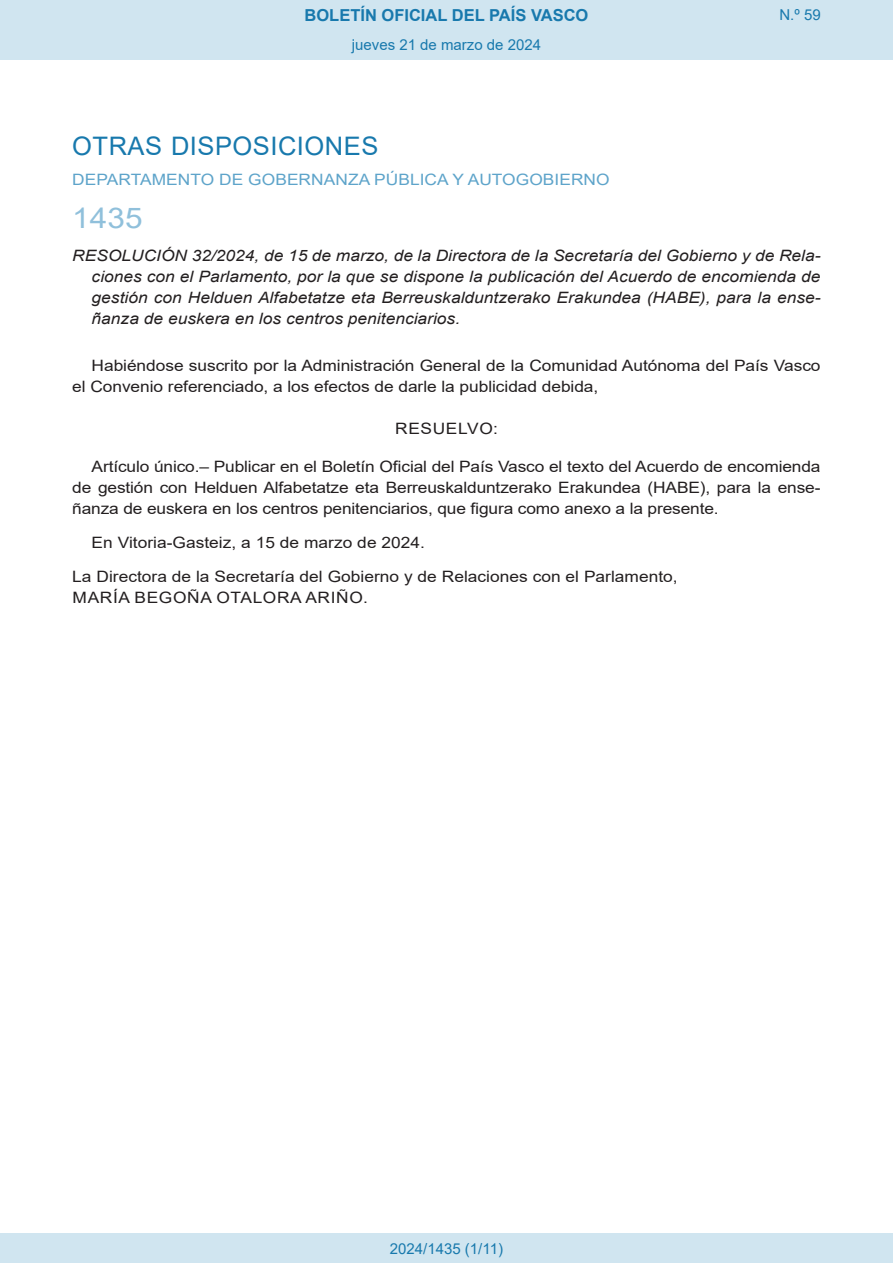
<style>
.page{position:relative;width:893px;height:1263px;background:#fff}
.page>*{position:absolute;margin:0;border:0;box-sizing:border-box;transform-origin:0 0}
.BOPVOrden{font:28.5px "Arial";color:#90c0db;scale:1.11 1}
.BOPVSeccion{font:25.5px "Arial";letter-spacing:.02em;color:#1879ad}
.t1{font:700 16.5px "Arial";color:#1879ad}
.BOPVDetalle{font:15.6px/21px "Arial";letter-spacing:-.005em;color:#231f20;scale:1.11 1}
.BOPVTitulo{font:italic 15.6px/21px "Arial";color:#231f20;text-align:justify;scale:1.11 1}
.BOPVFirmaPuesto{font:15.6px "Arial";color:#231f20;scale:1.11 1}
.BOPVOrganismo{font:15.6px "Arial";letter-spacing:.005em;color:#5ea4ca;scale:1.11 1}
.BOPVFirmaLugFec{font:15.6px "Arial";color:#231f20;scale:1.11 1}
.BOPVFirmaNombre{font:15.6px "Arial";letter-spacing:.035em;color:#231f20;scale:1.11 1}
.BOPVClave{font:15.6px "Arial";letter-spacing:.035em;color:#231f20;scale:1.11 1}
.Paginacion_Centro{font:15px "Arial";color:#1879ad}
</style>
<div class="page">
<div style="left:0;top:0;width:893px;height:60px;background:#d0e5f0"></div>
<div style="left:0;top:1233px;width:893px;height:30px;background:#d0e5f0"></div>
<p class="t1" style="left:305px;top:3px;width:285px">BOLETÍN OFICIAL DEL PAÍS VASCO</p>
<p class="Paginacion_Centro" style="left:352px;top:35px;width:191px">jueves 21 de marzo de 2024</p>
<p class="Paginacion_Centro" style="left:779px;top:5px;width:43px">N.º 59</p>
<p class="BOPVSeccion" style="left:72px;top:128px;width:308px">OTRAS DISPOSICIONES</p>
<p class="BOPVOrganismo" style="left:72px;top:169px;width:486px">DEPARTAMENTO DE GOBERNANZA PÚBLICA Y AUTOGOBIERNO</p>
<p class="BOPVOrden" style="left:72px;top:198px;width:65px">1435</p>
<p class="BOPVTitulo" style="left:92px;top:246px;width:658px;text-indent:-19px">RESOLUCIÓN 32/2024, de 15 de marzo, de la Directora de la Secretaría del Gobierno y de Rela&shy;ciones con el Parlamento, por la que se dispone la publicación del Acuerdo de encomienda de gestión con Helduen Alfabetatze eta Berreuskalduntzerako Erakundea (HABE), para la ense&shy;ñanza de euskera en los centros penitenciarios.</p>
<p class="BOPVDetalle" style="left:72px;top:355px;width:676px;text-indent:19px">Habiéndose suscrito por la Administración General de la Comunidad Autónoma del País Vasco el Convenio referenciado, a los efectos de darle la publicidad debida,</p>
<p class="BOPVClave" style="left:395px;top:418px;width:94px">RESUELVO:</p>
<p class="BOPVDetalle" style="left:72px;top:456px;width:676px;text-align:justify;text-indent:19px">Artículo único.– Publicar en el Boletín Oficial del País Vasco el texto del Acuerdo de encomienda de gestión con Helduen Alfabetatze eta Berreuskalduntzerako Erakundea (HABE), para la ense&shy;ñanza de euskera en los centros penitenciarios, que figura como anexo a la presente.</p>
<p class="BOPVFirmaLugFec" style="left:92px;top:532px;width:302px">En Vitoria-Gasteiz, a 15 de marzo de 2024.</p>
<p class="BOPVFirmaPuesto" style="left:72px;top:566px;width:547px">La Directora de la Secretaría del Gobierno y de Relaciones con el Parlamento,</p>
<p class="BOPVFirmaNombre" style="left:73px;top:587px;width:268px">MARÍA BEGOÑA OTALORA ARIÑO.</p>
<p class="Paginacion_Centro" style="left:390px;top:1238px;width:115px">2024/1435 (1/11)</p>
</div>
